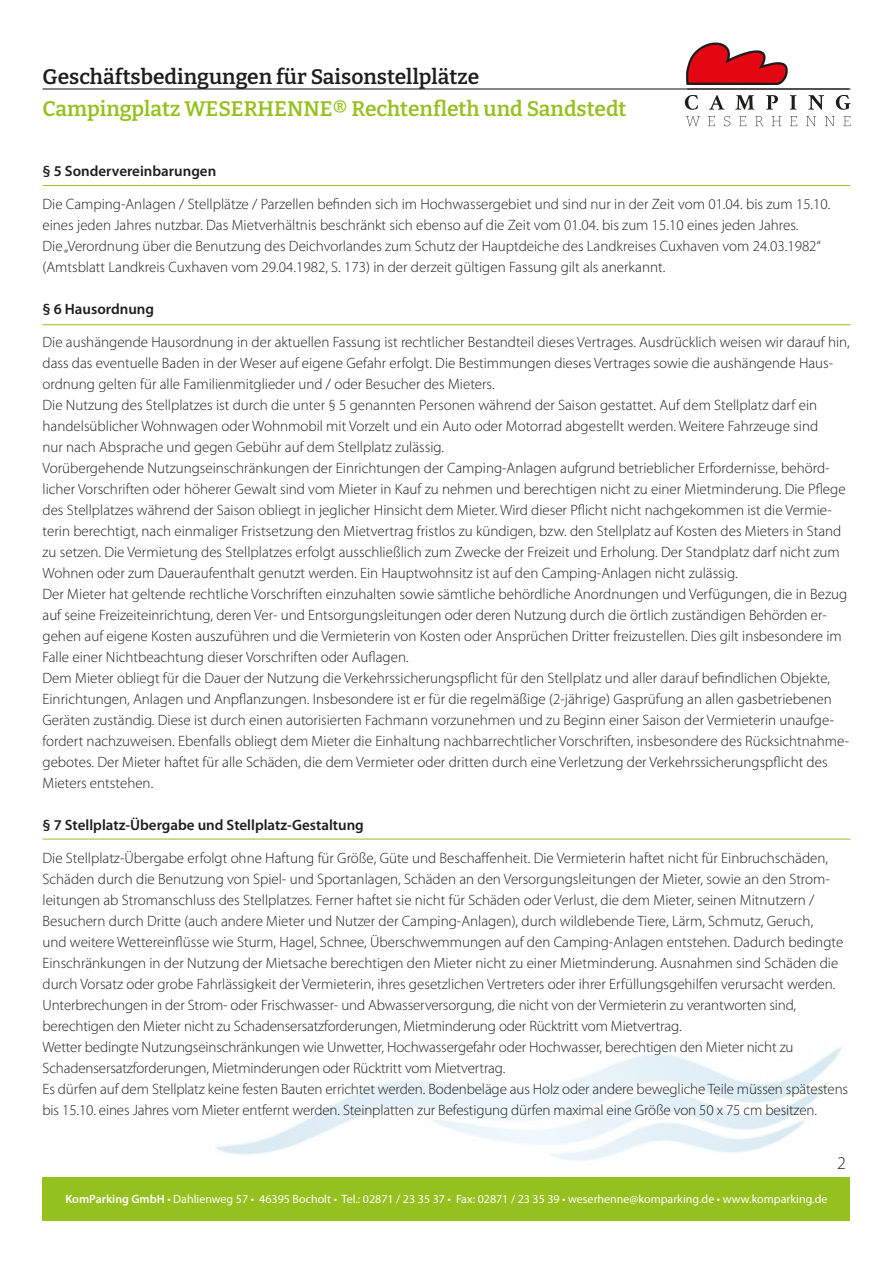
<style>
.page{position:relative;width:893px;height:1263px;background:#fff}
.page>*{position:absolute;margin:0;border:0;box-sizing:border-box;transform-origin:0 0}
.t1{font:600 21px "Bitter";color:#95c11f}
.t2{font:600 21px "Bitter";color:#1d1d1b}
.t3{font:300 18px "Myriad Pro";color:#1d1d1b}
.t4{font:300 15px/21px "Myriad Pro";color:#1d1d1b}
.t5{font:600 15px "Myriad Pro";color:#1d1d1b}
.t6{font:12px "Myriad Pro";color:#fff}
.s1{font-weight:600}
</style>
<div class="page">
<svg style="left:685px;top:95px;width:13px;height:15px"></svg>
<svg style="left:709px;top:95px;width:15px;height:15px"></svg>
<svg style="left:735px;top:95px;width:19px;height:15px"></svg>
<svg style="left:766px;top:95px;width:12px;height:15px"></svg>
<svg style="left:790px;top:95px;width:6px;height:15px"></svg>
<svg style="left:808px;top:95px;width:16px;height:15px"></svg>
<svg style="left:836px;top:95px;width:14px;height:15px"></svg>
<svg style="left:686px;top:116px;width:14px;height:10px"></svg>
<svg style="left:708px;top:116px;width:7px;height:10px"></svg>
<svg style="left:724px;top:116px;width:6px;height:10px"></svg>
<svg style="left:739px;top:116px;width:7px;height:10px"></svg>
<svg style="left:755px;top:116px;width:8px;height:10px"></svg>
<svg style="left:771px;top:116px;width:10px;height:10px"></svg>
<svg style="left:790px;top:116px;width:7px;height:10px"></svg>
<svg style="left:806px;top:116px;width:10px;height:10px"></svg>
<svg style="left:825px;top:116px;width:10px;height:10px"></svg>
<svg style="left:843px;top:116px;width:7px;height:10px"></svg>
<svg style="left:686px;top:43px;width:102px;height:42px"></svg>
<hr style="left:43px;top:88px;width:807px;height:2px;background:#1d1d1b">
<hr style="left:43px;top:185px;width:807px;height:1px;background:#95c11f">
<hr style="left:43px;top:324px;width:807px;height:1px;background:#95c11f">
<hr style="left:43px;top:838px;width:807px;height:1px;background:#95c11f">
<div style="left:43px;top:1177px;width:807px;height:43px;background:#95c11f"></div>
<h1 class="t2" style="left:43px;top:63px;width:438px">Geschäftsbedingungen für Saisonstellplätze</h1>
<h1 class="t1" style="left:43px;top:95px;width:586px">Campingplatz WESERHENNE® Rechtenfleth und Sandstedt</h1>
<p class="t5" style="left:43px;top:161px;width:175px">§ 5 Sondervereinbarungen</p>
<p class="t4" style="left:43px;top:193px;width:789px">Die Camping-Anlagen / Stellplätze / Parzellen befinden sich im Hochwassergebiet und sind nur in der Zeit vom 01.04. bis zum 15.10. eines jeden Jahres nutzbar. Das Mietverhältnis beschränkt sich ebenso auf die Zeit vom 01.04. bis zum 15.10 eines jeden Jahres.<br>Die „Verordnung über die Benutzung des Deichvorlandes zum Schutz der Hauptdeiche des Landkreises Cuxhaven vom 24.03.1982“ (Amtsblatt Landkreis Cuxhaven vom 29.04.1982, S. 173) in der derzeit gültigen Fassung gilt als anerkannt.</p>
<p class="t5" style="left:43px;top:299px;width:113px">§ 6 Hausordnung</p>
<p class="t4" style="left:43px;top:331px;width:809px">Die aushängende Hausordnung in der aktuellen Fassung ist rechtlicher Bestandteil dieses Vertrages. Ausdrücklich weisen wir darauf hin, dass das eventuelle Baden in der Weser auf eigene Gefahr erfolgt. Die Bestimmungen dieses Vertrages sowie die aushängende Haus&shy;ordnung gelten für alle Familienmitglieder und / oder Besucher des Mieters.<br>Die Nutzung des Stellplatzes ist durch die unter § 5 genannten Personen während der Saison gestattet. Auf dem Stellplatz darf ein handelsüblicher Wohnwagen oder Wohnmobil mit Vorzelt und ein Auto oder Motorrad abgestellt werden. Weitere Fahrzeuge sind<br>nur nach Absprache und gegen Gebühr auf dem Stellplatz zulässig.<br>Vorübergehende Nutzungseinschränkungen der Einrichtungen der Camping-Anlagen aufgrund betrieblicher Erfordernisse, behörd&shy;licher Vorschriften oder höherer Gewalt sind vom Mieter in Kauf zu nehmen und berechtigen nicht zu einer Mietminderung. Die Pflege des Stellplatzes während der Saison obliegt in jeglicher Hinsicht dem Mieter. Wird dieser Pflicht nicht nachgekommen ist die Vermie&shy;terin berechtigt, nach einmaliger Fristsetzung den Mietvertrag fristlos zu kündigen, bzw. den Stellplatz auf Kosten des Mieters in Stand zu setzen. Die Vermietung des Stellplatzes erfolgt ausschließlich zum Zwecke der Freizeit und Erholung. Der Standplatz darf nicht zum Wohnen oder zum Daueraufenthalt genutzt werden. Ein Hauptwohnsitz ist auf den Camping-Anlagen nicht zulässig.<br>Der Mieter hat geltende rechtliche Vorschriften einzuhalten sowie sämtliche behördliche Anordnungen und Verfügungen, die in Bezug auf seine Freizeiteinrichtung, deren Ver- und Entsorgungsleitungen oder deren Nutzung durch die örtlich zuständigen Behörden er&shy;gehen auf eigene Kosten auszuführen und die Vermieterin von Kosten oder Ansprüchen Dritter freizustellen. Dies gilt insbesondere im Falle einer Nichtbeachtung dieser Vorschriften oder Auflagen.<br>Dem Mieter obliegt für die Dauer der Nutzung die Verkehrssicherungspflicht für den Stellplatz und aller darauf befindlichen Objekte, Einrichtungen, Anlagen und Anpflanzungen. Insbesondere ist er für die regelmäßige (2-jährige) Gasprüfung an allen gasbetriebenen Geräten zuständig. Diese ist durch einen autorisierten Fachmann vorzunehmen und zu Beginn einer Saison der Vermieterin unaufge&shy;fordert nachzuweisen. Ebenfalls obliegt dem Mieter die Einhaltung nachbarrechtlicher Vorschriften, insbesondere des Rücksichtnahme&shy;gebotes. Der Mieter haftet für alle Schäden, die dem Vermieter oder dritten durch eine Verletzung der Verkehrssicherungspflicht des Mieters entstehen.</p>
<p class="t5" style="left:43px;top:815px;width:323px">§ 7 Stellplatz-Übergabe und Stellplatz-Gestaltung</p>
<p class="t4" style="left:43px;top:847px;width:807px">Die Stellplatz-Übergabe erfolgt ohne Haftung für Größe, Güte und Beschaffenheit. Die Vermieterin haftet nicht für Einbruchschäden, Schäden durch die Benutzung von Spiel- und Sportanlagen, Schäden an den Versorgungsleitungen der Mieter, sowie an den Strom&shy;leitungen ab Stromanschluss des Stellplatzes. Ferner haftet sie nicht für Schäden oder Verlust, die dem Mieter, seinen Mitnutzern / Besuchern durch Dritte (auch andere Mieter und Nutzer der Camping-Anlagen), durch wildlebende Tiere, Lärm, Schmutz, Geruch,<br>und weitere Wettereinflüsse wie Sturm, Hagel, Schnee, Überschwemmungen auf den Camping-Anlagen entstehen. Dadurch bedingte Einschränkungen in der Nutzung der Mietsache berechtigen den Mieter nicht zu einer Mietminderung. Ausnahmen sind Schäden die durch Vorsatz oder grobe Fahrlässigkeit der Vermieterin, ihres gesetzlichen Vertreters oder ihrer Erfüllungsgehilfen verursacht werden.<br>Unterbrechungen in der Strom- oder Frischwasser- und Abwasserversorgung, die nicht von der Vermieterin zu verantworten sind, berechtigen den Mieter nicht zu Schadensersatzforderungen, Mietminderung oder Rücktritt vom Mietvertrag.<br>Wetter bedingte Nutzungseinschränkungen wie Unwetter, Hochwassergefahr oder Hochwasser, berechtigen den Mieter nicht zu Schadensersatzforderungen, Mietminderungen oder Rücktritt vom Mietvertrag.<br>Es dürfen auf dem Stellplatz keine festen Bauten errichtet werden. Bodenbeläge aus Holz oder andere bewegliche Teile müssen spätestens bis 15.10. eines Jahres vom Mieter entfernt werden. Steinplatten zur Befestigung dürfen maximal eine Größe von 50 x 75 cm besitzen.</p>
<p class="t6" style="left:65px;top:1192px;width:764px"><span class="s1">KomParking GmbH</span> • Dahlienweg 57 • 46395 Bocholt • Tel.: 02871 / 23 35 37 • Fax: 02871 / 23 35 39 • weserhenne@komparking.de • www.komparking.de</p>
<p class="t3" style="left:837px;top:1152px;width:10px">2</p>
</div>
